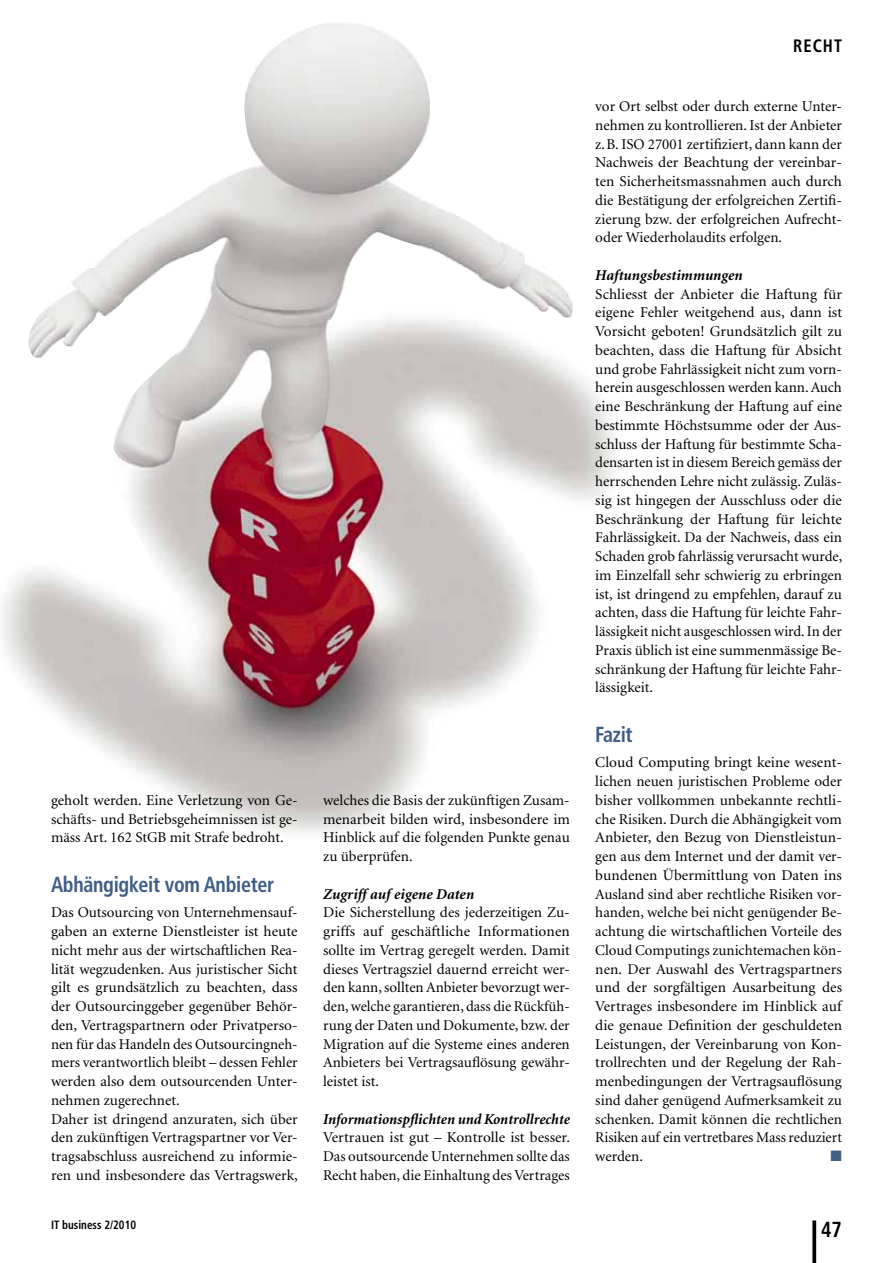
<style>
.page{position:relative;width:893px;height:1263px;background:#fff}
.page>*{position:absolute;margin:0;border:0;box-sizing:border-box;transform-origin:0 0}
.t1{font:700 condensed 21.75px "Frutiger";letter-spacing:-.015em;color:#3f5d85;scale:.92 1}
.t2{font:700 condensed 21.75px "Frutiger";color:#000;scale:.92 1}
.t3{font:700 condensed 18px "Frutiger";color:#000;scale:.92 1}
.t4{font:15px/18.8px "Minion";color:#000;text-align:justify}
.t5{font:italic 700 15px "Minion";color:#000}
.t6{font:15px "Zapf Dingbats";color:#3f5d85}
.t7{font:700 condensed 12px "Frutiger";color:#000;scale:.92 1}
</style>
<div class="page">
<svg style="left:812px;top:1220px;width:4px;height:43px"></svg>
<img style="left:2px;top:23px;width:614px;height:810px">
<p class="t4" style="left:51px;top:791px;width:248px">geholt werden. Eine Verletzung von Ge&shy;schäfts- und Betriebsgeheimnissen ist ge&shy;mäss Art. 162 StGB mit Strafe bedroht.</p>
<h1 class="t1" style="left:51px;top:871px;width:244px">Abhängigkeit vom Anbieter</h1>
<p class="t4" style="left:51px;top:904px;width:248px;text-align:left">Das Outsourcing von Unternehmensauf&shy;gaben an externe Dienstleister ist heute nicht mehr aus der wirtschaftlichen Rea&shy;lität wegzudenken. Aus juristischer Sicht gilt es grundsätzlich zu beachten, dass der Outsourcinggeber gegenüber Behör&shy;den, Vertragspartnern oder Privatperso&shy;nen für das Handeln des Outsourcingneh&shy;mers verantwortlich bleibt – dessen Fehler werden also dem outsourcenden Unter&shy;nehmen zugerechnet.<br>Daher ist dringend anzuraten, sich über den zukünftigen Vertragspartner vor Ver&shy;tragsabschluss ausreichend zu informie&shy;ren und insbesondere das Vertragswerk,</p>
<p class="t7" style="left:51px;top:1218px;width:94px">IT business 2/2010</p>
<p class="t4" style="left:323px;top:791px;width:248px">welches die Basis der zukünftigen Zusam&shy;menarbeit bilden wird, insbesondere im Hinblick auf die folgenden Punkte genau zu überprüfen.</p>
<p class="t5" style="left:323px;top:886px;width:153px">Zugriff auf eigene Daten</p>
<p class="t4" style="left:323px;top:904px;width:248px">Die Sicherstellung des jederzeitigen Zu&shy;griffs auf geschäftliche Informationen sollte im Vertrag geregelt werden. Damit dieses Vertragsziel dauernd erreicht wer&shy;den kann, sollten Anbieter bevorzugt wer&shy;den, welche garantieren, dass die Rückfüh&shy;rung der Daten und Dokumente, bzw. der Migration auf die Systeme eines anderen Anbieters bei Vertragsauflösung gewähr&shy;leistet ist.</p>
<p class="t5" style="left:323px;top:1111px;width:248px">Informationspflichten und Kontrollrechte</p>
<p class="t4" style="left:323px;top:1129px;width:248px">Vertrauen ist gut – Kontrolle ist besser.<br>Das outsourcende Unternehmen sollte das Recht haben, die Einhaltung des Vertrages</p>
<p class="t3" style="left:793px;top:35px;width:54px">recht</p>
<p class="t4" style="left:595px;top:97px;width:248px">vor Ort selbst oder durch externe Unter&shy;nehmen zu kontrollieren. Ist der Anbieter z.B. ISO 27001 zertifiziert, dann kann der Nachweis der Beachtung der vereinbar&shy;ten Sicherheitsmassnahmen auch durch die Bestätigung der erfolgreichen Zertifi&shy;zierung bzw. der erfolgreichen Aufrecht&shy;oder Wiederholaudits erfolgen.</p>
<p class="t5" style="left:595px;top:267px;width:149px">Haftungsbestimmungen</p>
<p class="t4" style="left:595px;top:285px;width:248px">Schliesst der Anbieter die Haftung für eigene Fehler weitgehend aus, dann ist Vorsicht geboten! Grundsätzlich gilt zu beachten, dass die Haftung für Absicht und grobe Fahrlässigkeit nicht zum vorn&shy;herein ausgeschlossen werden kann. Auch eine Beschränkung der Haftung auf eine bestimmte Höchstsumme oder der Aus&shy;schluss der Haftung für bestimmte Scha&shy;densarten ist in diesem Bereich gemäss der herrschenden Lehre nicht zulässig. Zuläs&shy;sig ist hingegen der Ausschluss oder die Beschränkung der Haftung für leichte Fahrlässigkeit. Da der Nachweis, dass ein Schaden grob fahrlässig verursacht wurde, im Einzelfall sehr schwierig zu erbringen ist, ist dringend zu empfehlen, darauf zu achten, dass die Haftung für leichte Fahr&shy;lässigkeit nicht ausgeschlossen wird. In der Praxis üblich ist eine summenmässige Be&shy;schränkung der Haftung für leichte Fahr&shy;lässigkeit.</p>
<h1 class="t1" style="left:595px;top:721px;width:42px">Fazit</h1>
<p class="t4" style="left:595px;top:754px;width:248px">Cloud Computing bringt keine wesent&shy;lichen neuen juristischen Probleme oder bisher vollkommen unbekannte rechtli&shy;che Risiken. Durch die Abhängigkeit vom Anbieter, den Bezug von Dienstleistun&shy;gen aus dem Internet und der damit ver&shy;bundenen Übermittlung von Daten ins Ausland sind aber rechtliche Risiken vor&shy;handen, welche bei nicht genügender Be&shy;achtung die wirtschaftlichen Vorteile des Cloud Computings zunichtemachen kön&shy;nen. Der Auswahl des Vertragspartners und der sorgfältigen Ausarbeitung des Vertrages insbesondere im Hinblick auf die genaue Definition der geschuldeten Leistungen, der Vereinbarung von Kon&shy;trollrechten und der Regelung der Rah&shy;menbedingungen der Vertragsauflösung sind daher genügend Aufmerksamkeit zu schenken. Damit können die rechtlichen Risiken auf ein vertretbares Mass reduziert werden.</p>
<p class="t6" style="left:830px;top:1149px;width:13px">■</p>
<h1 class="t2" style="left:821px;top:1216px;width:24px">47</h1>
</div>
